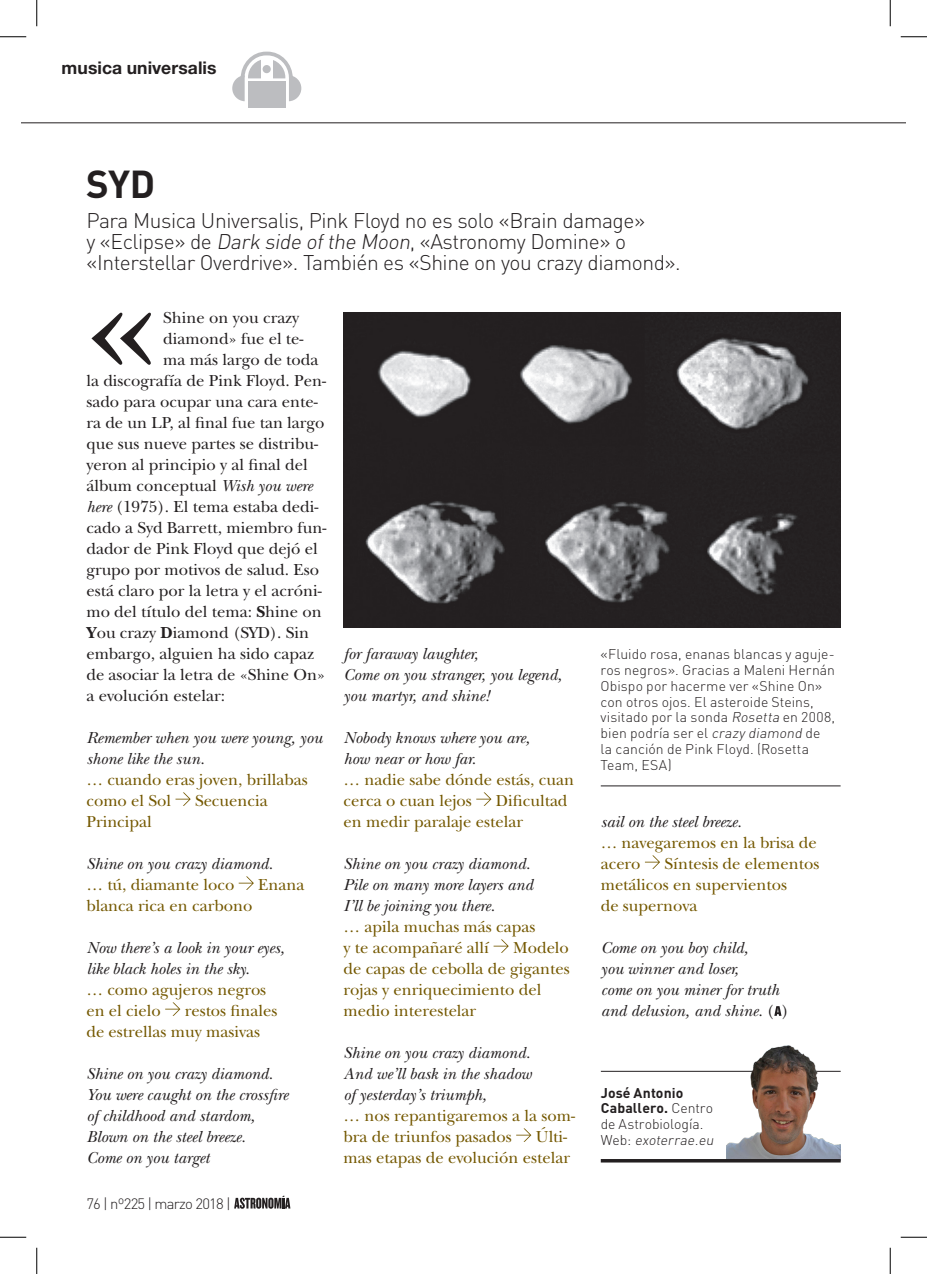
<style>
.page{position:relative;width:927px;height:1274px;background:#fff}
.page>*{position:absolute;margin:0;border:0;box-sizing:border-box;transform-origin:0 0}
.Texto_seguido{font:175.17px "New Baskerville Std";color:#231f20}
.Titular{font:700 38.5px "DIN";color:#231f20}
.Entradilla{font:300 21px/21px "DIN";letter-spacing:-.02em;color:#231f20}
.t1{font:700 17.5px "Helvetica Neue LT Std";letter-spacing:.005em;color:#231f20}
.Texto_seguido-2{font:italic 16.62px/21px "New Baskerville Std";color:#231f20}
.Texto_seguido-3{font:16.62px/21px "New Baskerville Std";color:#745800}
.Texto_seguido-4{font:16.62px "New Baskerville Std";color:#231f20}
.t2{font:300 14.88px "DIN";letter-spacing:-.05em;color:#231f20}
.Pie_de_foto{font:300 14px/15.8px "DIN";letter-spacing:.005em;color:#231f20}
.Pie_de_foto-2{font:italic 300 14px "DIN";color:#231f20}
.Pie_de_foto-3{font:700 14px "DIN";letter-spacing:.005em;color:#231f20}
.s1{font-style:italic}
.s2{font-weight:700}
.s3{font-style:normal}
</style>
<div class="page">
<svg style="left:234px;top:1195px;width:56px;height:14px"></svg>
<svg style="left:175px;top:792px;width:16px;height:14px"></svg>
<svg style="left:239px;top:876px;width:15px;height:14px"></svg>
<svg style="left:165px;top:1002px;width:15px;height:14px"></svg>
<hr style="left:22px;top:123px;width:883px;height:1px;background:#231f20">
<hr style="left:601px;top:1071px;width:239px;height:1px;background:#231f20">
<img style="left:726px;top:1046px;width:114px;height:113px">
<svg style="left:601px;top:1159px;width:239px;height:4px"></svg>
<div style="left:248px;top:81px;width:37px;height:27px;background:#bcbdc0"></div>
<svg style="left:232px;top:52px;width:69px;height:49px"></svg>
<div style="left:261px;top:58px;width:11px;height:21px;background:#fff"></div>
<div style="left:263px;top:65px;width:8px;height:8px;background:#bcbdc0;border-radius:50%"></div>
<svg style="left:476px;top:792px;width:15px;height:14px"></svg>
<svg style="left:493px;top:939px;width:16px;height:14px"></svg>
<svg style="left:516px;top:1128px;width:15px;height:14px"></svg>
<svg style="left:645px;top:855px;width:15px;height:14px"></svg>
<svg style="left:774px;top:1006px;width:7px;height:10px"></svg>
<hr style="left:601px;top:786px;width:239px;height:1px;background:#231f20">
<img style="left:343px;top:313px;width:497px;height:315px">
<svg style="left:0;top:36px;width:26px;height:1px"></svg>
<svg style="left:900px;top:36px;width:27px;height:1px"></svg>
<svg style="left:0;top:1237px;width:26px;height:1px"></svg>
<svg style="left:900px;top:1237px;width:27px;height:1px"></svg>
<svg style="left:36px;top:0;width:1px;height:26px"></svg>
<svg style="left:36px;top:1248px;width:1px;height:26px"></svg>
<svg style="left:890px;top:0;width:1px;height:26px"></svg>
<svg style="left:890px;top:1248px;width:1px;height:26px"></svg>
<p class="t1" style="left:62px;top:57px;width:156px">musica universalis</p>
<p class="Titular" style="left:86px;top:159px;width:71px">SYD</p>
<p class="Entradilla" style="left:86px;top:210px;width:596px">Para Musica Universalis, Pink Floyd no es solo «Brain damage»<br>y «Eclipse» de <span class="s1">Dark side ofthe Moon</span>, «Astronomy Domine» o «Interstellar Overdrive». También es «Shine on you crazy diamond».</p>
<p class="Texto_seguido" style="left:79px;top:218px;width:86px">«</p>
<p class="Texto_seguido-4" style="left:163px;top:308px;width:137px">Shine on you crazy</p>
<p class="Texto_seguido-4" style="left:163px;top:329px;width:142px">diamond» fue el te-</p>
<p class="Texto_seguido-4" style="left:163px;top:350px;width:157px">ma más largo de toda</p>
<p class="Texto_seguido-4" style="left:86px;top:371px;width:241px">la discografía de Pink Floyd. Pen-</p>
<p class="Texto_seguido-4" style="left:86px;top:392px;width:233px">sado para ocupar una cara ente-</p>
<p class="Texto_seguido-4" style="left:86px;top:413px;width:240px">ra de un LP, al final fue tan largo</p>
<p class="Texto_seguido-4" style="left:86px;top:434px;width:233px">que sus nueve partes se distribu-</p>
<p class="Texto_seguido-4" style="left:86px;top:455px;width:223px">yeron al principio y al final del</p>
<p class="Texto_seguido-4" style="left:86px;top:476px;width:227px">álbum conceptual <span class="s1">Wish you were</span></p>
<p class="Texto_seguido-4" style="left:86px;top:497px;width:234px"><span class="s1">here</span> (1975). El tema estaba dedi-</p>
<p class="Texto_seguido-4" style="left:86px;top:518px;width:242px">cado a Syd Barrett, miembro fun-</p>
<p class="Texto_seguido-4" style="left:86px;top:539px;width:233px">dador de Pink Floyd que dejó el</p>
<p class="Texto_seguido-4" style="left:86px;top:560px;width:234px">grupo por motivos de salud. Eso</p>
<p class="Texto_seguido-4" style="left:86px;top:581px;width:237px">está claro por la letra y el acróni-</p>
<p class="Texto_seguido-4" style="left:86px;top:602px;width:237px">mo del título del tema: <span class="s2">S</span>hine on</p>
<p class="Texto_seguido-4" style="left:86px;top:623px;width:224px"><span class="s2">Y</span>ou crazy <span class="s2">D</span>iamond (SYD). Sin</p>
<p class="Texto_seguido-4" style="left:86px;top:644px;width:229px">embargo, alguien ha sido capaz</p>
<p class="Texto_seguido-4" style="left:86px;top:665px;width:240px">de asociar la letra de «Shine On»</p>
<p class="Texto_seguido-4" style="left:86px;top:686px;width:140px">a evolución estelar:</p>
<p class="Texto_seguido-2" style="left:86px;top:727px;width:238px">Remember when you were young, you shone like the sun.</p>
<p class="Texto_seguido-3" style="left:86px;top:769px;width:223px">… cuando eras joven, brillabas como el Sol</p>
<p class="Texto_seguido-2" style="left:343px;top:643px;width:136px">for faraway laughter,</p>
<p class="Texto_seguido-2" style="left:343px;top:664px;width:220px">Come on you stranger, you legend, you martyr, and shine!</p>
<p class="Texto_seguido-2" style="left:343px;top:727px;width:188px">Nobody knows where you are, how near or how far.</p>
<p class="Texto_seguido-3" style="left:343px;top:769px;width:232px">… nadie sabe dónde estás, cuan cerca o cuan lejos</p>
<p class="Pie_de_foto" style="left:600px;top:646px;width:236px">«Fluido rosa, enanas blancas y aguje&shy;ros negros». Gracias a Maleni Hernán<br>Obispo por hacerme ver «Shine On» con otros ojos. El asteroide Steins, visitado por la sonda <span class="s1">Rosetta</span> en 2008, bien podría ser el <span class="s1">crazy diamond</span> de la canción de Pink Floyd. (Rosetta<br>Team, ESA)</p>
<p class="Texto_seguido-3" style="left:343px;top:790px;width:225px;text-indent:152px">Dificultad en medir paralaje estelar</p>
<p class="Texto_seguido-2" style="left:343px;top:853px;width:188px">Shine on you crazy diamond.</p>
<p class="Texto_seguido-2" style="left:343px;top:874px;width:191px">Pile on many more layers and<br>I’ll be joining you there.</p>
<p class="Texto_seguido-3" style="left:343px;top:916px;width:193px">… apila muchas más capas y te acompañaré allí</p>
<p class="Texto_seguido-3" style="left:195px;top:790px;width:74px">Secuencia</p>
<p class="Texto_seguido-3" style="left:86px;top:811px;width:67px">Principal</p>
<p class="Texto_seguido-2" style="left:86px;top:853px;width:188px">Shine on you crazy diamond.</p>
<p class="Texto_seguido-3" style="left:86px;top:874px;width:149px">… tú, diamante loco</p>
<p class="Texto_seguido-3" style="left:258px;top:874px;width:48px">Enana</p>
<p class="Texto_seguido-3" style="left:86px;top:895px;width:167px">blanca rica en carbono</p>
<p class="Texto_seguido-2" style="left:86px;top:937px;width:200px">Now there’s a look in your eyes, like black holes in the sky.</p>
<p class="Texto_seguido-3" style="left:86px;top:979px;width:181px">… como agujeros negros en el cielo</p>
<p class="Texto_seguido-2" style="left:601px;top:811px;width:143px">sail on the steel breeze.</p>
<p class="Texto_seguido-3" style="left:601px;top:832px;width:218px">… navegaremos en la brisa de acero</p>
<p class="Texto_seguido-3" style="left:601px;top:853px;width:220px;text-indent:64px">Síntesis de elementos metálicos en supervientos<br>de supernova</p>
<p class="Texto_seguido-2" style="left:601px;top:937px;width:149px">Come on you boy child, you winner and loser,</p>
<p class="Texto_seguido-2" style="left:601px;top:979px;width:190px">come on you miner for truth and delusion, and shine. <span class="s3">( )</span></p>
<p class="Texto_seguido-3" style="left:343px;top:937px;width:228px;text-indent:169px">Modelo de capas de cebolla de gigantes rojas y enriquecimiento del medio interestelar</p>
<p class="Texto_seguido-2" style="left:343px;top:1042px;width:188px">Shine on you crazy diamond.</p>
<p class="Texto_seguido-2" style="left:343px;top:1063px;width:189px">And we’ll bask in the shadow of yesterday’s triumph,</p>
<p class="Texto_seguido-3" style="left:343px;top:1105px;width:233px">… nos repantigaremos a la som&shy;bra de triunfos pasados</p>
<p class="Texto_seguido-3" style="left:86px;top:1000px;width:193px;text-indent:98px">restos finales de estrellas muy masivas</p>
<p class="Texto_seguido-2" style="left:86px;top:1063px;width:188px">Shine on you crazy diamond.</p>
<p class="Texto_seguido-2" style="left:86px;top:1084px;width:203px">You were caught on the crossfire of childhood and stardom,</p>
<p class="Texto_seguido-2" style="left:86px;top:1126px;width:161px">Blown on the steel breeze.</p>
<p class="Texto_seguido-2" style="left:86px;top:1147px;width:125px">Come on you target</p>
<p class="Pie_de_foto-3" style="left:601px;top:1083px;width:84px">José Antonio</p>
<p class="Pie_de_foto" style="left:601px;top:1100px;width:114px"><span class="s2">Caballero.</span> Centro de Astrobiología.</p>
<p class="Pie_de_foto-2" style="left:601px;top:1131px;width:117px"><span class="s3">We b :</span> exoterrae.eu</p>
<p class="Texto_seguido-3" style="left:343px;top:1126px;width:228px;text-align:right">Últi-<br>mas etapas de evolución estelar</p>
<p class="t2" style="left:86px;top:1194px;width:146px">76 | nº225 | marzo 2018 |</p>
</div>
